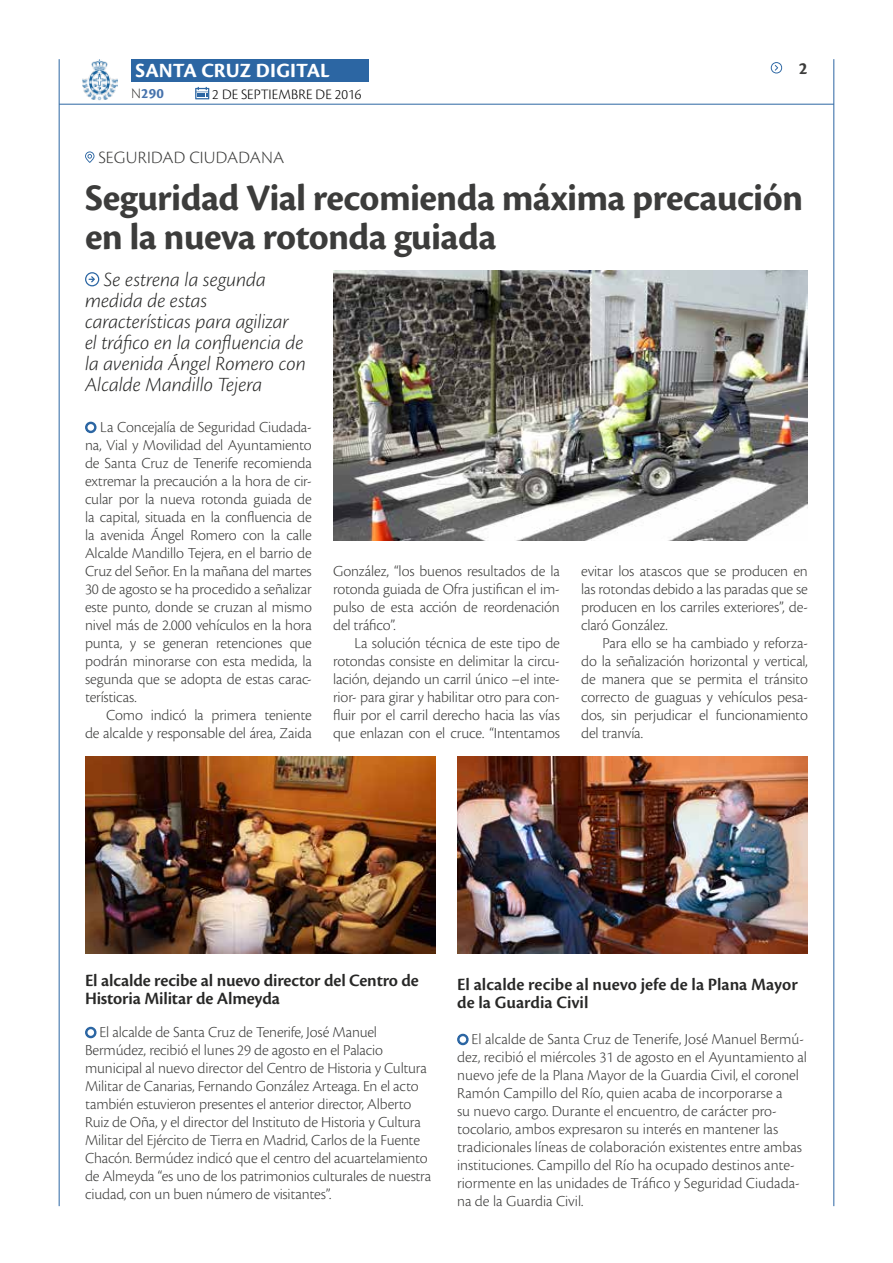
<style>
.page{position:relative;width:893px;height:1263px;background:#fff}
.page>*{position:absolute;margin:0;border:0;box-sizing:border-box;transform-origin:0 0}
.t1{font:700 39px/39px "Cronos Pro";letter-spacing:-.015em;color:#3c3c3b}
.t2{font:italic 300 21px/21px "Cronos Pro";letter-spacing:-.005em;color:#282827}
.t3{font:700 21px "Cronos Pro";letter-spacing:.005em;color:#fff}
.t4{font:600 18px/18px "Cronos Pro";letter-spacing:-.005em;color:#282827}
.t5{font:300 18px "Cronos Pro";letter-spacing:.01em;color:#3c3c3b}
.t6{font:700 18px "Cronos Pro";color:#3c3c3b}
.t7{font:300 15.9px/18px "Cronos Pro";letter-spacing:-.01em;color:#3c3c3b;text-align:justify}
.t8{font:300 15px "Cronos Pro";color:#000}
.t9{font:700 15px "Cronos Pro";color:#4672ac}
.s1{font-weight:300;color:#3c3c3b}
</style>
<div class="page">
<hr style="left:59px;top:104px;width:775px;height:1px;background:#2c66a3">
<div style="left:131px;top:59px;width:238px;height:23px;background:#2c66a3"></div>
<svg style="left:195px;top:87px;width:14px;height:12px"></svg>
<img style="left:82px;top:59px;width:36px;height:42px">
<hr style="left:59px;top:59px;width:1px;height:1147px;background:#2c66a3">
<hr style="left:833px;top:59px;width:1px;height:1147px;background:#2c66a3">
<svg style="left:771px;top:62px;width:12px;height:11px"></svg>
<svg style="left:85px;top:421px;width:12px;height:13px"></svg>
<svg style="left:85px;top:1026px;width:12px;height:13px"></svg>
<svg style="left:457px;top:1033px;width:12px;height:13px"></svg>
<svg style="left:85px;top:272px;width:14px;height:14px"></svg>
<svg style="left:85px;top:151px;width:9px;height:12px"></svg>
<img style="left:85px;top:756px;width:351px;height:197px">
<img style="left:333px;top:270px;width:475px;height:270px">
<img style="left:457px;top:756px;width:351px;height:197px">
<h2 class="t3" style="left:136px;top:59px;width:196px">SANTA CRUZ DIGITAL</h2>
<p class="t9" style="left:131px;top:85px;width:34px"><span class="s1">N</span>290</p>
<p class="t8" style="left:212px;top:86px;width:150px">2 DE SEPTIEMBRE DE 2016</p>
<p class="t5" style="left:98px;top:147px;width:187px">SEGURIDAD CIUDADANA</p>
<p class="t6" style="left:799px;top:58px;width:10px">2</p>
<h1 class="t1" style="left:85px;top:179px;width:720px">Seguridad Vial recomienda máxima precaución en la nueva rotonda guiada</h1>
<h2 class="t2" style="left:85px;top:269px;width:222px;text-indent:19px">Se estrena la segunda medida de estas características para agilizar el tráfico en la confluencia de la avenida Ángel Romero con<br>Alcalde Mandillo Tejera</h2>
<p class="t7" style="left:85px;top:418px;width:228px;text-indent:15px">La Concejalía de Seguridad Ciudada&shy;na, Vial y Movilidad del Ayuntamiento de Santa Cruz de Tenerife recomienda extremar la precaución a la hora de cir&shy;cular por la nueva rotonda guiada de la capital, situada en la confluencia de la avenida Ángel Romero con la calle Alcalde Mandillo Tejera, en el barrio de Cruz del Señor. En la mañana del martes 30 de agosto se ha procedido a señalizar este punto, donde se cruzan al mismo nivel más de 2.000 vehículos en la hora punta, y se generan retenciones que podrán minorarse con esta medida, la segunda que se adopta de estas carac&shy;terísticas.</p>
<p class="t7" style="left:85px;top:706px;width:228px;text-align:right">Como indicó la primera teniente<br>de alcalde y responsable del área, Zaida</p>
<p class="t7" style="left:333px;top:562px;width:228px">González, “los buenos resultados de la rotonda guiada de Ofra justifican el im&shy;pulso de esta acción de reordenación del tráfico”.</p>
<p class="t7" style="left:333px;top:634px;width:228px;text-indent:21px">La solución técnica de este tipo de rotondas consiste en delimitar la circu&shy;lación, dejando un carril único –el inte&shy;rior- para girar y habilitar otro para con&shy;fluir por el carril derecho hacia las vías que enlazan con el cruce. “Intentamos</p>
<p class="t7" style="left:581px;top:562px;width:228px">evitar los atascos que se producen en las rotondas debido a las paradas que se producen en los carriles exteriores”, de&shy;claró González.</p>
<p class="t7" style="left:581px;top:634px;width:228px;text-indent:21px">Para ello se ha cambiado y reforza&shy;do la señalización horizontal y vertical, de manera que se permita el tránsito correcto de guaguas y vehículos pesa&shy;dos, sin perjudicar el funcionamiento del tranvía.</p>
<p class="t4" style="left:85px;top:972px;width:335px">El alcalde recibe al nuevo director del Centro de<br>Historia Militar de Almeyda</p>
<p class="t7" style="left:85px;top:1023px;width:348px;text-align:left;text-indent:15px">El alcalde de Santa Cruz de Tenerife, José Manuel Bermúdez, recibió el lunes 29 de agosto en el Palacio municipal al nuevo director del Centro de Historia y Cultura Militar de Canarias, Fernando González Arteaga. En el acto también estuvieron presentes el anterior director, Alberto Ruiz de Oña, y el director del Instituto de Historia y Cultura Militar del Ejército de Tierra en Madrid, Carlos de la Fuente Chacón. Bermúdez indicó que el centro del acuartelamiento de Almeyda “es uno de los patrimonios culturales de nuestra ciudad, con un buen número de visitantes”.</p>
<p class="t4" style="left:457px;top:976px;width:342px">El alcalde recibe al nuevo jefe de la Plana Mayor de la Guardia Civil</p>
<p class="t7" style="left:457px;top:1030px;width:351px;text-align:left;text-indent:15px">El alcalde de Santa Cruz de Tenerife, José Manuel Bermú&shy;dez, recibió el miércoles 31 de agosto en el Ayuntamiento al nuevo jefe de la Plana Mayor de la Guardia Civil, el coronel Ramón Campillo del Río, quien acaba de incorporarse a<br>su nuevo cargo. Durante el encuentro, de carácter pro&shy;tocolario, ambos expresaron su interés en mantener las tradicionales líneas de colaboración existentes entre ambas instituciones. Campillo del Río ha ocupado destinos ante&shy;riormente en las unidades de Tráfico y Seguridad Ciudada&shy;na de la Guardia Civil.</p>
</div>
